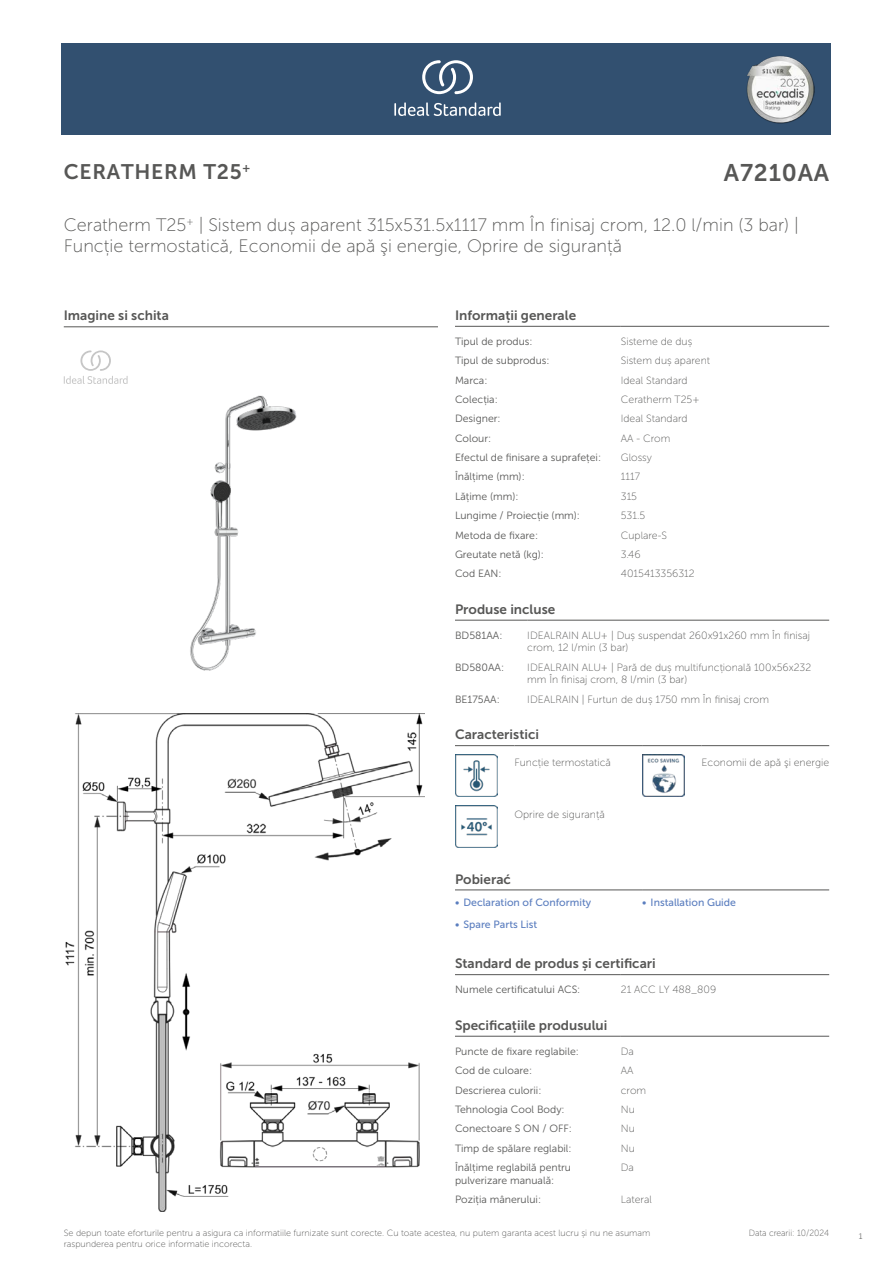
<style>
.page{position:relative;width:893px;height:1263px;background:#fff}
.page>*{position:absolute;margin:0;border:0;box-sizing:border-box;transform-origin:0 0}
.t1{font:24px "Museo Sans 700";letter-spacing:.035em;color:#575756}
.t2{font:21px "Museo Sans 700";letter-spacing:.035em;color:#575756}
.t3{font:18px/21.6px "Museo Sans 100";color:#575756}
.t4{font:13.5px "Museo Sans 700";color:#575756}
.t5{font:10.5px/12.6px "Museo Sans 300";color:#575756}
.t6{font:10.5px/12.6px "Museo Sans 100";color:#575756}
.t7{font:10.5px "Museo Sans 500";color:#5b7ebf}
.t8{font:9px/10.8px "Museo Sans 100";color:#575756}
.t9{font:9px "Museo Sans 100";color:#575756;scale:.95 1}
.t10{font:300 9px "Calibri";color:#575756;scale:.95 1}
</style>
<div class="page">
<div style="left:62px;top:43px;width:769px;height:91px;background:#325070"></div>
<hr style="left:455px;top:326px;width:166px;height:1px;background:#575756">
<hr style="left:621px;top:326px;width:208px;height:1px;background:#575756">
<hr style="left:455px;top:620px;width:72px;height:1px;background:#575756">
<hr style="left:527px;top:620px;width:302px;height:1px;background:#575756">
<hr style="left:455px;top:745px;width:59px;height:1px;background:#575756">
<hr style="left:514px;top:745px;width:128px;height:1px;background:#575756">
<hr style="left:642px;top:745px;width:60px;height:1px;background:#575756">
<hr style="left:702px;top:745px;width:127px;height:1px;background:#575756">
<img style="left:455px;top:754px;width:42px;height:43px">
<img style="left:642px;top:754px;width:43px;height:43px">
<img style="left:455px;top:805px;width:42px;height:43px">
<hr style="left:455px;top:890px;width:187px;height:1px;background:#575756">
<hr style="left:642px;top:890px;width:187px;height:1px;background:#575756">
<hr style="left:455px;top:974px;width:166px;height:1px;background:#575756">
<hr style="left:621px;top:974px;width:208px;height:1px;background:#575756">
<hr style="left:455px;top:1036px;width:166px;height:1px;background:#575756">
<hr style="left:621px;top:1036px;width:208px;height:1px;background:#575756">
<img style="left:65px;top:714px;width:360px;height:497px">
<hr style="left:64px;top:327px;width:374px;height:1px;background:#575756">
<svg style="left:64px;top:350px;width:64px;height:34px"></svg>
<img style="left:190px;top:395px;width:107px;height:275px">
<svg style="left:394px;top:102px;width:107px;height:14px"></svg>
<svg style="left:422px;top:60px;width:51px;height:34px"></svg>
<img style="left:746px;top:56px;width:68px;height:67px">
<h2 class="t2" style="left:64px;top:160px;width:188px">CERATHERM T25<sup>+</sup></h2>
<h1 class="t1" style="left:724px;top:160px;width:107px">A7210AA</h1>
<h3 class="t3" style="left:64px;top:214px;width:737px">Ceratherm T25<sup>+</sup> | Sistem duș aparent 315x531.5x1117 mm În finisaj crom, 12.0 l/min (3 bar) |<br>Funcție termostatică, Economii de apă şi energie, Oprire de siguranță</h3>
<p class="t4" style="left:64px;top:308px;width:107px">Imagine si schita</p>
<p class="t4" style="left:455px;top:308px;width:123px">Informații generale</p>
<p class="t5" style="left:455px;top:335px;width:79px">Tipul de produs:</p>
<p class="t6" style="left:621px;top:335px;width:73px">Sisteme de duș</p>
<p class="t5" style="left:455px;top:354px;width:96px">Tipul de subprodus:</p>
<p class="t6" style="left:621px;top:355px;width:91px">Sistem duș aparent</p>
<p class="t5" style="left:455px;top:374px;width:34px">Marca:</p>
<p class="t6" style="left:621px;top:374px;width:68px">Ideal Standard</p>
<p class="t5" style="left:455px;top:393px;width:44px">Colecția:</p>
<p class="t6" style="left:621px;top:393px;width:80px">Ceratherm T25+</p>
<p class="t5" style="left:455px;top:413px;width:47px">Designer:</p>
<p class="t6" style="left:621px;top:413px;width:68px">Ideal Standard</p>
<p class="t5" style="left:455px;top:432px;width:38px">Colour:</p>
<p class="t6" style="left:621px;top:432px;width:51px">AA - Crom</p>
<p class="t5" style="left:455px;top:451px;width:148px">Efectul de finisare a suprafeței:</p>
<p class="t6" style="left:621px;top:451px;width:33px">Glossy</p>
<p class="t5" style="left:455px;top:471px;width:71px">Înălțime (mm):</p>
<p class="t6" style="left:621px;top:471px;width:21px">1117</p>
<p class="t5" style="left:455px;top:490px;width:65px">Lățime (mm):</p>
<p class="t6" style="left:621px;top:490px;width:18px">315</p>
<p class="t5" style="left:455px;top:509px;width:127px">Lungime / Proiecție (mm):</p>
<p class="t6" style="left:621px;top:509px;width:26px">531.5</p>
<p class="t5" style="left:455px;top:529px;width:85px">Metoda de fixare:</p>
<p class="t6" style="left:621px;top:529px;width:48px">Cuplare-S</p>
<p class="t5" style="left:455px;top:548px;width:91px">Greutate netă (kg):</p>
<p class="t6" style="left:621px;top:548px;width:21px">3.46</p>
<p class="t5" style="left:455px;top:567px;width:48px">Cod EAN:</p>
<p class="t6" style="left:621px;top:567px;width:75px">4015413356312</p>
<p class="t4" style="left:455px;top:602px;width:102px">Produse incluse</p>
<p class="t5" style="left:455px;top:629px;width:49px">BD581AA:</p>
<p class="t6" style="left:527px;top:629px;width:284px">IDEALRAIN ALU+ | Duș suspendat 260x91x260 mm În finisaj crom, 12 l/min (3 bar)</p>
<p class="t5" style="left:455px;top:661px;width:51px">BD580AA:</p>
<p class="t6" style="left:527px;top:661px;width:285px">IDEALRAIN ALU+ | Pară de duș multifuncțională 100x56x232 mm În finisaj crom, 8 l/min (3 bar)</p>
<p class="t5" style="left:455px;top:693px;width:46px">BE175AA:</p>
<p class="t6" style="left:527px;top:693px;width:243px">IDEALRAIN | Furtun de duș 1750 mm În finisaj crom</p>
<p class="t4" style="left:455px;top:727px;width:85px">Caracteristici</p>
<p class="t6" style="left:514px;top:757px;width:98px">Funcție termostatică</p>
<p class="t6" style="left:702px;top:757px;width:129px">Economii de apă şi energie</p>
<p class="t6" style="left:514px;top:808px;width:92px">Oprire de siguranță</p>
<p class="t4" style="left:455px;top:871px;width:57px">Pobierać</p>
<p class="t7" style="left:455px;top:897px;width:138px">• Declaration of Conformity</p>
<p class="t7" style="left:642px;top:897px;width:95px">• Installation Guide</p>
<p class="t7" style="left:455px;top:918px;width:84px">• Spare Parts List</p>
<p class="t4" style="left:455px;top:956px;width:202px">Standard de produs și certificari</p>
<p class="t5" style="left:455px;top:983px;width:127px">Numele certificatului ACS:</p>
<p class="t6" style="left:621px;top:983px;width:97px">21 ACC LY 488_809</p>
<p class="t4" style="left:455px;top:1018px;width:154px">Specificațiile produsului</p>
<p class="t5" style="left:455px;top:1045px;width:125px">Puncte de fixare reglabile:</p>
<p class="t6" style="left:621px;top:1045px;width:15px">Da</p>
<p class="t5" style="left:455px;top:1064px;width:79px">Cod de culoare:</p>
<p class="t6" style="left:621px;top:1064px;width:14px">AA</p>
<p class="t5" style="left:455px;top:1084px;width:88px">Descrierea culorii:</p>
<p class="t6" style="left:621px;top:1084px;width:27px">crom</p>
<p class="t5" style="left:455px;top:1103px;width:111px">Tehnologia Cool Body:</p>
<p class="t6" style="left:621px;top:1103px;width:15px">Nu</p>
<p class="t5" style="left:455px;top:1122px;width:118px">Conectoare S ON / OFF:</p>
<p class="t6" style="left:621px;top:1122px;width:15px">Nu</p>
<p class="t5" style="left:455px;top:1142px;width:118px">Timp de spălare reglabil:</p>
<p class="t6" style="left:621px;top:1142px;width:15px">Nu</p>
<p class="t5" style="left:455px;top:1161px;width:118px">Înălțime reglabilă pentru pulverizare manuală:</p>
<p class="t6" style="left:621px;top:1161px;width:15px">Da</p>
<p class="t5" style="left:455px;top:1193px;width:88px">Poziția mânerului:</p>
<p class="t6" style="left:621px;top:1193px;width:33px">Lateral</p>
<p class="t8" style="left:64px;top:1227px;width:588px">Se depun toate eforturile pentru a asigura ca informatiile furnizate sunt corecte. Cu toate acestea, nu putem garanta acest lucru și nu ne asumam raspunderea pentru orice informatie incorecta.</p>
<p class="t9" style="left:749px;top:1228px;width:86px">Data crearii: 10/2024</p>
<p class="t10" style="left:858px;top:1230px;width:6px">1</p>
</div>
